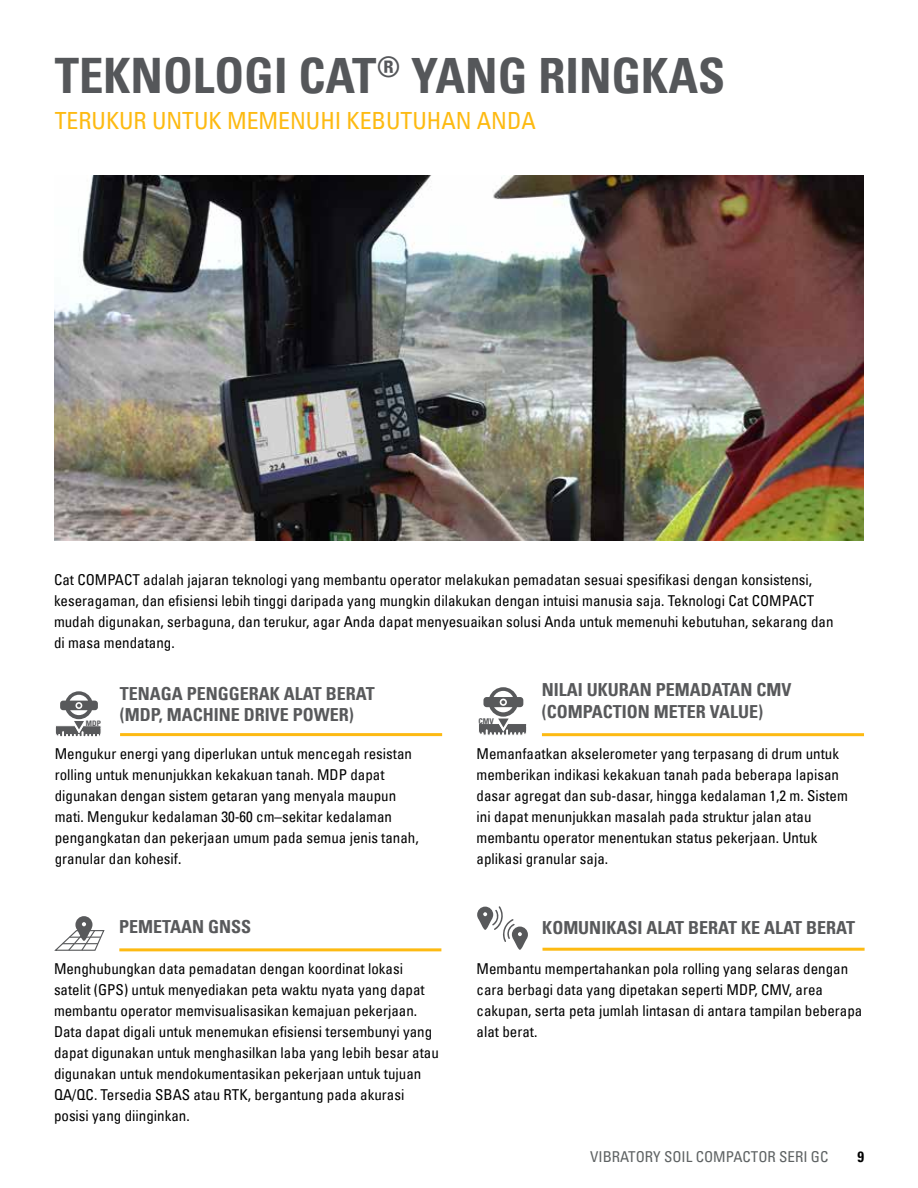
<style>
.page{position:relative;width:918px;height:1188px;background:#fff}
.page>*{position:absolute;margin:0;border:0;box-sizing:border-box;transform-origin:0 0}
.t1{font:700 condensed 48.75px "Univers LT";color:#55575a}
.t2{font:condensed 23.7px "Univers LT";color:#fdba12}
.t3{font:700 condensed 18px/21.6px "Univers LT";color:#58595b}
.t4{font:condensed 15px/21px "Univers LT";color:#000}
.t5{font:condensed 15px "Univers LT";color:#5e6263}
.t6{font:700 condensed 15px "Univers LT";color:#000}
.t7{font:700 condensed 7.95px "Univers";color:#58595b}
.t8{font:700 condensed 7.5px "Univers";color:#58595b}
.s1{font-family:"Univers LTCYR 67 Bold Cond";font-weight:400;font-stretch:normal}
</style>
<div class="page">
<img style="left:54px;top:176px;width:809px;height:365px">
<svg style="left:55px;top:691px;width:46px;height:46px"></svg>
<hr style="left:120px;top:733px;width:322px;height:3px;background:#fdba12">
<svg style="left:54px;top:916px;width:51px;height:35px"></svg>
<hr style="left:70px;top:937px;width:31px;height:1px;background:#58595b">
<hr style="left:63px;top:943px;width:35px;height:1px;background:#58595b">
<hr style="left:119px;top:948px;width:322px;height:3px;background:#fdba12">
<svg style="left:479px;top:687px;width:48px;height:48px"></svg>
<hr style="left:542px;top:733px;width:322px;height:3px;background:#fdba12">
<svg style="left:477px;top:906px;width:51px;height:44px"></svg>
<hr style="left:543px;top:948px;width:322px;height:3px;background:#fdba12">
<h1 class="t1" style="left:55px;top:46px;width:672px"><span class="s1">TEKNOLOGI</span> CAT<sup>®</sup> YANG RINGKAS</h1>
<h2 class="t2" style="left:55px;top:106px;width:483px">TERUKUR UNTUK MEMENUHI KEBUTUHAN ANDA</h2>
<p class="t4" style="left:54px;top:569px;width:781px">Cat COMPACT adalah jajaran teknologi yang membantu operator melakukan pemadatan sesuai spesifikasi dengan konsistensi, keseragaman, dan efisiensi lebih tinggi daripada yang mungkin dilakukan dengan intuisi manusia saja. Teknologi Cat COMPACT mudah digunakan, serbaguna, dan terukur, agar Anda dapat menyesuaikan solusi Anda untuk memenuhi kebutuhan, sekarang dan di masa mendatang.</p>
<p class="t3" style="left:120px;top:683px;width:256px">TENAGA PENGGERAK ALAT BERAT (MDP, MACHINE DRIVE POWER)</p>
<p class="t4" style="left:55px;top:743px;width:366px">Mengukur energi yang diperlukan untuk mencegah resistan rolling untuk menunjukkan kekakuan tanah. MDP dapat digunakan dengan sistem getaran yang menyala maupun mati. Mengukur kedalaman 30-60 cm–sekitar kedalaman pengangkatan dan pekerjaan umum pada semua jenis tanah, granular dan kohesif.</p>
<p class="t8" style="left:86px;top:719px;width:17px">MDP</p>
<p class="t3" style="left:119px;top:916px;width:133px">PEMETAAN GNSS</p>
<p class="t4" style="left:54px;top:958px;width:386px">Menghubungkan data pemadatan dengan koordinat lokasi satelit (GPS) untuk menyediakan peta waktu nyata yang dapat membantu operator memvisualisasikan kemajuan pekerjaan.<br>Data dapat digali untuk menemukan efisiensi tersembunyi yang dapat digunakan untuk menghasilkan laba yang lebih besar atau digunakan untuk mendokumentasikan pekerjaan untuk tujuan QA/QC. Tersedia SBAS atau RTK, bergantung pada akurasi posisi yang diinginkan.</p>
<p class="t3" style="left:542px;top:679px;width:251px">NILAI UKURAN PEMADATAN CMV (COMPACTION METER VALUE)</p>
<p class="t4" style="left:477px;top:743px;width:373px">Memanfaatkan akselerometer yang terpasang di drum untuk memberikan indikasi kekakuan tanah pada beberapa lapisan dasar agregat dan sub-dasar, hingga kedalaman 1,2 m. Sistem ini dapat menunjukkan masalah pada struktur jalan atau membantu operator menentukan status pekerjaan. Untuk aplikasi granular saja.</p>
<p class="t7" style="left:479px;top:716px;width:17px">CMV</p>
<p class="t3" style="left:542px;top:917px;width:314px">KOMUNIKASI ALAT BERAT KE ALAT BERAT</p>
<p class="t4" style="left:477px;top:958px;width:387px">Membantu mempertahankan pola rolling yang selaras dengan cara berbagi data yang dipetakan seperti MDP, CMV, area cakupan, serta peta jumlah lintasan di antara tampilan beberapa alat berat.</p>
<p class="t5" style="left:590px;top:1147px;width:240px">VIBRATORY SOIL COMPACTOR SERI GC</p>
<p class="t6" style="left:857px;top:1147px;width:8px">9</p>
</div>
